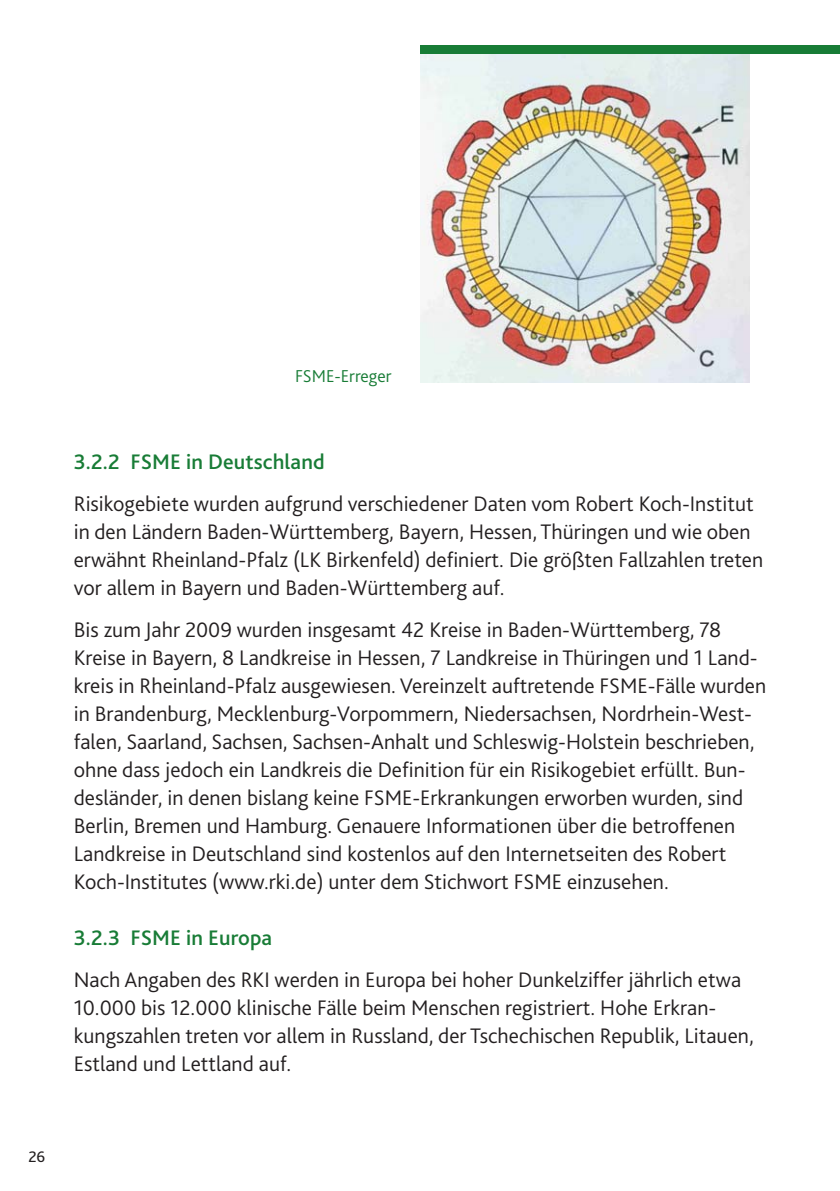
<style>
.page{position:relative;width:840px;height:1191px;background:#fff}
.page>*{position:absolute;margin:0;border:0;box-sizing:border-box;transform-origin:0 0}
.t1{font:300 22px/28px "Bliss 2";color:#231f20}
.t2{font:500 22px "Bliss 2";letter-spacing:.005em;color:#187c36}
.t3{font:300 18px "Bliss 2";color:#187c36}
.t4{font:16px "Bliss 2";color:#231f20}
</style>
<div class="page">
<img style="left:420px;top:54px;width:329px;height:329px">
<div style="left:420px;top:45px;width:419px;height:9px;background:#187c36"></div>
<p class="t3" style="left:295px;top:369px;width:98px">FSME-Erreger</p>
<p class="t2" style="left:74px;top:453px;width:252px">3.2.2 FSME in Deutschland</p>
<p class="t1" style="left:74px;top:492px;width:690px">Risikogebiete wurden aufgrund verschiedener Daten vom Robert Koch-Institut in den Ländern Baden-Württemberg, Bayern, Hessen, Thüringen und wie oben erwähnt Rheinland-Pfalz (LK Birkenfeld) definiert. Die größten Fallzahlen treten vor allem in Bayern und Baden-Württemberg auf.</p>
<p class="t1" style="left:74px;top:618px;width:693px">Bis zum Jahr 2009 wurden insgesamt 42 Kreise in Baden-Württemberg, 78<br>Kreise in Bayern, 8 Landkreise in Hessen, 7 Landkreise in Thüringen und 1 Land&shy;kreis in Rheinland-Pfalz ausgewiesen. Vereinzelt auftretende FSME-Fälle wurden in Brandenburg, Mecklenburg-Vorpommern, Niedersachsen, Nordrhein-West&shy;falen, Saarland, Sachsen, Sachsen-Anhalt und Schleswig-Holstein beschrieben, ohne dass jedoch ein Landkreis die Definition für ein Risikogebiet erfüllt. Bun&shy;desländer, in denen bislang keine FSME-Erkrankungen erworben wurden, sind Berlin, Bremen und Hamburg. Genauere Informationen über die betroffenen Landkreise in Deutschland sind kostenlos auf den Internetseiten des Robert Koch-Institutes (www.rki.de) unter dem Stichwort FSME einzusehen.</p>
<p class="t2" style="left:74px;top:929px;width:200px">3.2.3 FSME in Europa</p>
<p class="t1" style="left:74px;top:968px;width:681px">Nach Angaben des RKI werden in Europa bei hoher Dunkelziffer jährlich etwa 10.000 bis 12.000 klinische Fälle beim Menschen registriert. Hohe Erkran&shy;kungszahlen treten vor allem in Russland, der Tschechischen Republik, Litauen, Estland und Lettland auf.</p>
<p class="t4" style="left:28px;top:1150px;width:18px">26</p>
</div>
